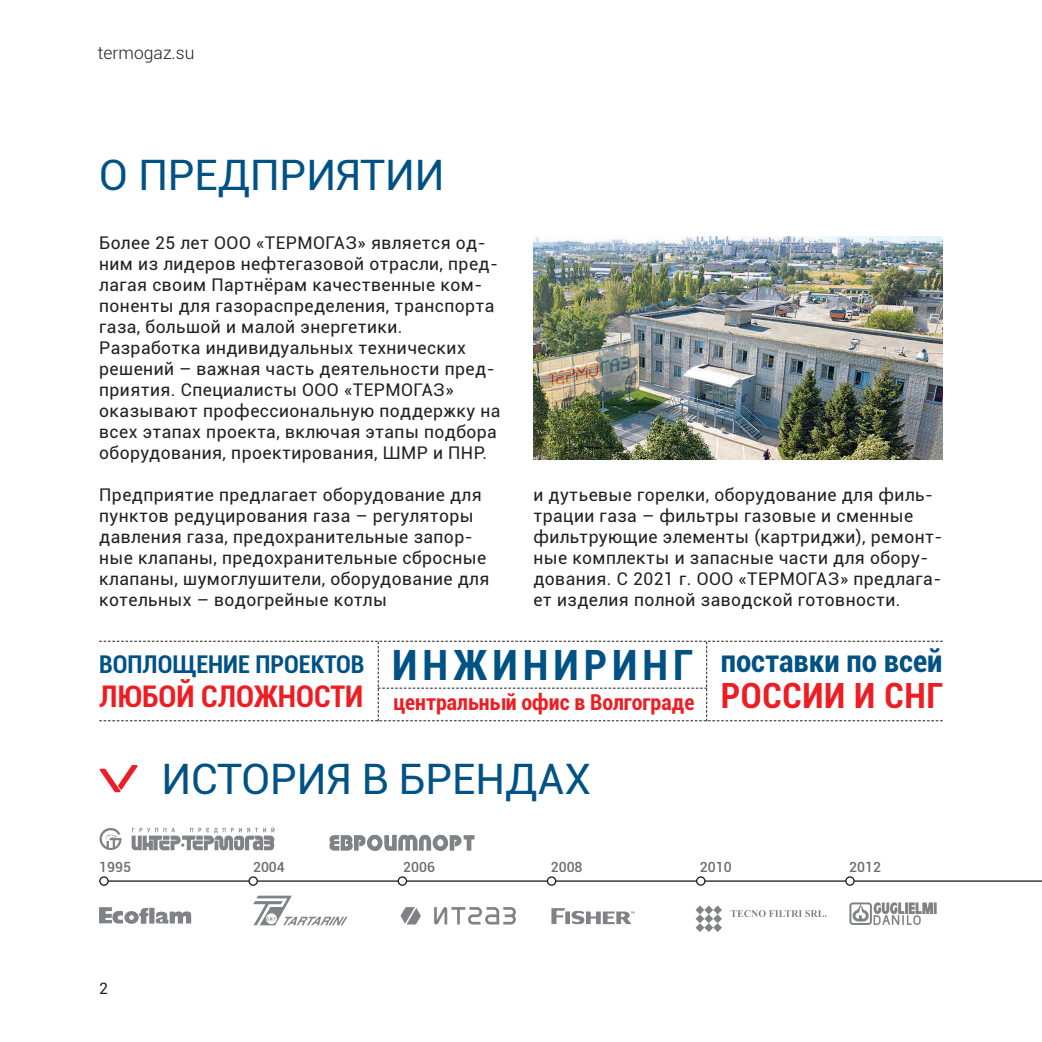
<style>
.page{position:relative;width:1042px;height:1042px;background:#fff}
.page>*{position:absolute;margin:0;border:0;box-sizing:border-box;transform-origin:0 0}
.t1{font:42px "Roboto";color:#005285}
.t2{font:700 condensed 41.82px "Roboto";letter-spacing:.12em;color:#005285}
.t3{font:700 condensed 34.82px "Roboto";letter-spacing:.02em;color:#ee1d23}
.t4{font:700 condensed 30.97px "Roboto";color:#005285}
.t5{font:700 condensed 29.93px "Roboto";color:#ee1d23}
.t6{font:700 condensed 24.5px "Roboto";color:#005285}
.t7{font:700 condensed 22.05px "Roboto";color:#ee1d23}
.t8{font:17.5px/21px "Roboto";letter-spacing:.025em;color:#231f20}
.t9{font:300 17.5px "Roboto";color:#231f20}
.t10{font:15.75px "Roboto";color:#231f20}
.t11{font:500 14px "Roboto";color:#6c6d70}
</style>
<div class="page">
<svg style="left:100px;top:765px;width:38px;height:27px"></svg>
<img style="left:533px;top:236px;width:410px;height:223px">
<svg style="left:99px;top:641px;width:844px;height:80px"></svg>
<hr style="left:99px;top:880px;width:943px;height:2px;background:#231f20">
<svg style="left:695px;top:905px;width:132px;height:27px"></svg>
<svg style="left:849px;top:902px;width:87px;height:23px"></svg>
<svg style="left:551px;top:908px;width:83px;height:16px"></svg>
<svg style="left:99px;top:907px;width:92px;height:17px"></svg>
<svg style="left:100px;top:877px;width:8px;height:8px"></svg>
<div style="left:99px;top:876px;width:10px;height:10px;border:1px solid #231f20;border-radius:50%"></div>
<svg style="left:249px;top:877px;width:8px;height:8px"></svg>
<div style="left:248px;top:876px;width:10px;height:10px;border:1px solid #231f20;border-radius:50%"></div>
<div style="left:547px;top:877px;width:9px;height:8px;background:#fff;border-radius:50%"></div>
<div style="left:547px;top:876px;width:9px;height:10px;border:1px solid #231f20;border-radius:50%"></div>
<div style="left:697px;top:877px;width:8px;height:8px;background:#fff;border-radius:50%"></div>
<div style="left:696px;top:876px;width:9px;height:10px;border:1px solid #231f20;border-radius:50%"></div>
<svg style="left:846px;top:877px;width:8px;height:8px"></svg>
<div style="left:845px;top:876px;width:10px;height:10px;border:1px solid #231f20;border-radius:50%"></div>
<svg style="left:329px;top:835px;width:145px;height:16px"></svg>
<svg style="left:99px;top:827px;width:175px;height:23px"></svg>
<svg style="left:253px;top:895px;width:94px;height:31px"></svg>
<svg style="left:401px;top:907px;width:20px;height:17px"></svg>
<svg style="left:434px;top:907px;width:82px;height:17px"></svg>
<div style="left:398px;top:877px;width:8px;height:8px;background:#fff;border-radius:50%"></div>
<div style="left:398px;top:876px;width:9px;height:10px;border:1px solid #231f20;border-radius:50%"></div>
<p class="t9" style="left:98px;top:41px;width:98px">termogaz.su</p>
<p class="t1" style="left:99px;top:145px;width:347px">О ПРЕДПРИЯТИИ</p>
<p class="t8" style="left:99px;top:232px;width:403px">Более 25 лет ООО «ТЕРМОГАЗ» является од&shy;ним из лидеров нефтегазовой отрасли, пред&shy;лагая своим Партнёрам качественные ком&shy;поненты для газораспределения, транспорта газа, большой и малой энергетики.<br>Разработка индивидуальных технических решений – важная часть деятельности пред&shy;приятия. Специалисты ООО «ТЕРМОГАЗ» оказывают профессиональную поддержку на всех этапах проекта, включая этапы подбора оборудования, проектирования, ШМР и ПНР.</p>
<p class="t8" style="left:99px;top:484px;width:392px">Предприятие предлагает оборудование для пунктов редуцирования газа – регуляторы давления газа, предохранительные запор&shy;ные клапаны, предохранительные сбросные клапаны, шумоглушители, оборудование для котельных – водогрейные котлы</p>
<p class="t8" style="left:533px;top:483px;width:411px">и дутьевые горелки, оборудование для филь&shy;трации газа – фильтры газовые и сменные фильтрующие элементы (картриджи), ремонт&shy;ные комплекты и запасные части для обору&shy;дования. С 2021 г. ООО «ТЕРМОГАЗ» предлага&shy;ет изделия полной заводской готовности.</p>
<p class="t6" style="left:99px;top:647px;width:267px">ВОПЛОЩЕНИЕ ПРОЕКТОВ</p>
<p class="t2" style="left:392px;top:636px;width:303px">ИНЖИНИРИНГ</p>
<p class="t5" style="left:99px;top:675px;width:265px">ЛЮБОЙ СЛОЖНОСТИ</p>
<p class="t7" style="left:393px;top:687px;width:303px">центральный офис в Волгограде</p>
<p class="t1" style="left:161px;top:749px;width:431px">ИСТОРИЯ В БРЕНДАХ</p>
<p class="t4" style="left:721px;top:639px;width:223px">поставки по всей</p>
<p class="t3" style="left:721px;top:671px;width:224px">РОССИИ И СНГ</p>
<p class="t11" style="left:99px;top:857px;width:33px">1995</p>
<p class="t11" style="left:253px;top:857px;width:33px">2004</p>
<p class="t11" style="left:403px;top:857px;width:33px">2006</p>
<p class="t11" style="left:551px;top:857px;width:33px">2008</p>
<p class="t11" style="left:700px;top:857px;width:33px">2010</p>
<p class="t11" style="left:849px;top:857px;width:33px">2012</p>
<p class="t10" style="left:99px;top:977px;width:10px">2</p>
</div>
